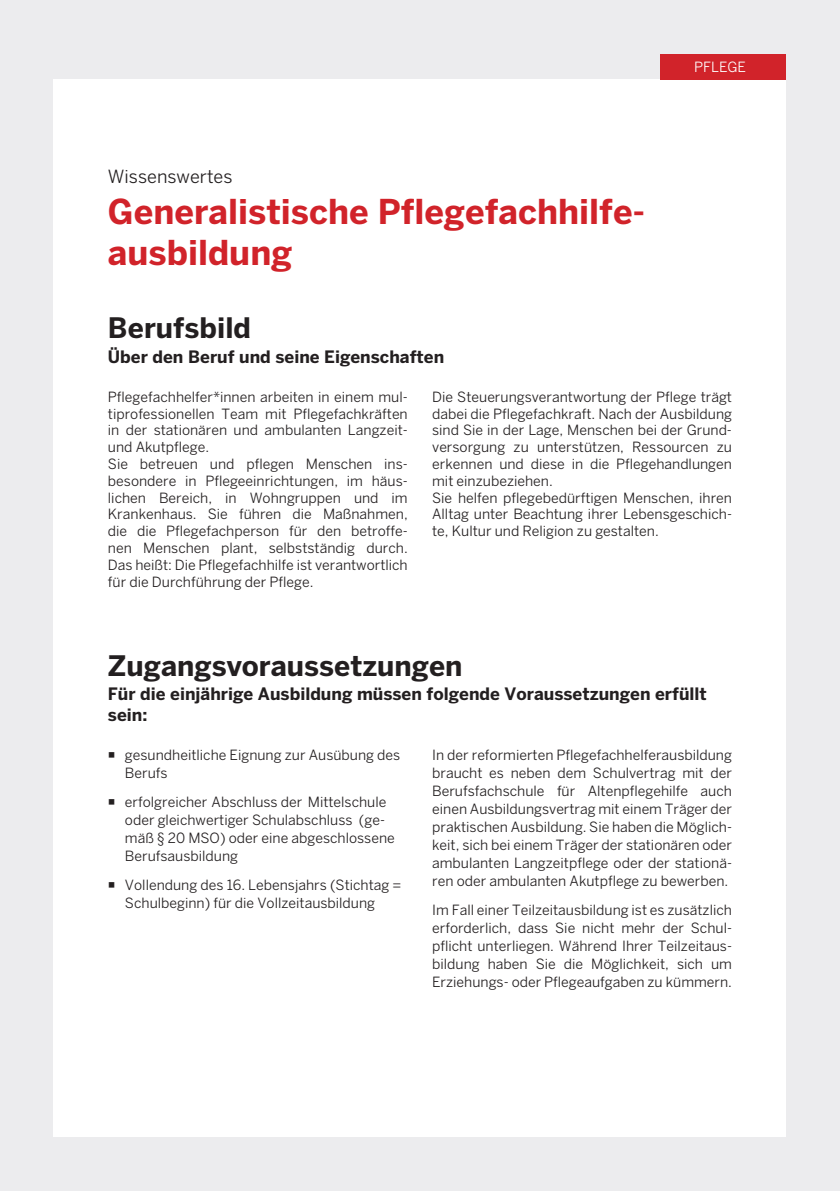
<style>
.page{position:relative;width:840px;height:1191px;background:#fff}
.page>*{position:absolute;margin:0;border:0;box-sizing:border-box;transform-origin:0 0}
.t1{font:700 34px/40.8px "Benton Sans";color:#d1232a}
.t2{font:700 28px "Benton Sans";color:#231f20}
.t3{font:18px "Benton Sans";color:#231f20}
.t4{font:700 17px/20.4px "Benton Sans";color:#231f20}
.t5{font:14px/16.8px "Benton Sans";color:#231f20}
.t6{font:14px "Benton Sans";color:#fff}
</style>
<div class="page">
<div style="left:0;top:0;width:839px;height:1191px;background:#ececee"></div>
<div style="left:54px;top:80px;width:731px;height:1057px;background:#fff"></div>
<div style="left:659px;top:54px;width:126px;height:26px;background:#d1232a"></div>
<p class="t3" style="left:108px;top:166px;width:126px">Wissenswertes</p>
<h1 class="t1" style="left:108px;top:191px;width:538px">Generalistische Pflegefachhilfe&shy;ausbildung</h1>
<h2 class="t2" style="left:108px;top:311px;width:144px">Berufsbild</h2>
<p class="t4" style="left:108px;top:346px;width:337px">Über den Beruf und seine Eigenschaften</p>
<p class="t6" style="left:693px;top:59px;width:53px">PFLEGE</p>
<p class="t5" style="left:108px;top:388px;width:301px">Pflegefachhelfer*innen arbeiten in einem mul&shy;tiprofessionellen Team mit Pflegefachkräften in der stationären und ambulanten Langzeit&shy;und Akutpflege.<br>Sie betreuen und pflegen Menschen ins&shy;besondere in Pflegeeinrichtungen, im häus&shy;lichen Bereich, in Wohngruppen und im Krankenhaus. Sie führen die Maßnahmen, die die Pflegefachperson für den betroffe&shy;nen Menschen plant, selbstständig durch.<br>Das heißt: Die Pflegefachhilfe ist verantwortlich für die Durchführung der Pflege.</p>
<p class="t5" style="left:432px;top:388px;width:301px">Die Steuerungsverantwortung der Pflege trägt dabei die Pflegefachkraft. Nach der Ausbildung sind Sie in der Lage, Menschen bei der Grund&shy;versorgung zu unterstützen, Ressourcen zu erkennen und diese in die Pflegehandlungen mit einzubeziehen.<br>Sie helfen pflegebedürftigen Menschen, ihren Alltag unter Beachtung ihrer Lebensgeschich&shy;te, Kultur und Religion zu gestalten.</p>
<h2 class="t2" style="left:108px;top:649px;width:356px">Zugangsvoraussetzungen</h2>
<p class="t4" style="left:108px;top:683px;width:600px">Für die einjährige Ausbildung müssen folgende Voraussetzungen erfüllt sein:</p>
<p class="t5" style="left:125px;top:745px;width:277px;line-height:18px">gesundheitliche Eignung zur Ausübung des<br>Berufs</p>
<p class="t5" style="left:125px;top:792px;width:271px;line-height:18px">erfolgreicher Abschluss der Mittelschule oder gleichwertiger Schulabschluss (ge&shy;mäß § 20 MSO) oder eine abgeschlossene Berufsausbildung</p>
<p class="t5" style="left:125px;top:876px;width:278px;line-height:18px">Vollendung des 16. Lebensjahrs (Stichtag =<br>Schulbeginn) für die Vollzeitausbildung</p>
<p class="t5" style="left:432px;top:745px;width:301px;line-height:18px;text-align:justify">In der reformierten Pflegefachhelferausbildung braucht es neben dem Schulvertrag mit der Berufsfachschule für Altenpflegehilfe auch einen Ausbildungsvertrag mit einem Träger der praktischen Ausbildung. Sie haben die Möglich&shy;keit, sich bei einem Träger der stationären oder ambulanten Langzeitpflege oder der stationä&shy;ren oder ambulanten Akutpflege zu bewerben.</p>
<p class="t5" style="left:432px;top:900px;width:301px;line-height:18px;text-align:justify">Im Fall einer Teilzeitausbildung ist es zusätzlich erforderlich, dass Sie nicht mehr der Schul&shy;pflicht unterliegen. Während Ihrer Teilzeitaus&shy;bildung haben Sie die Möglichkeit, sich um Erziehungs- oder Pflegeaufgaben zu kümmern.</p>
</div>
